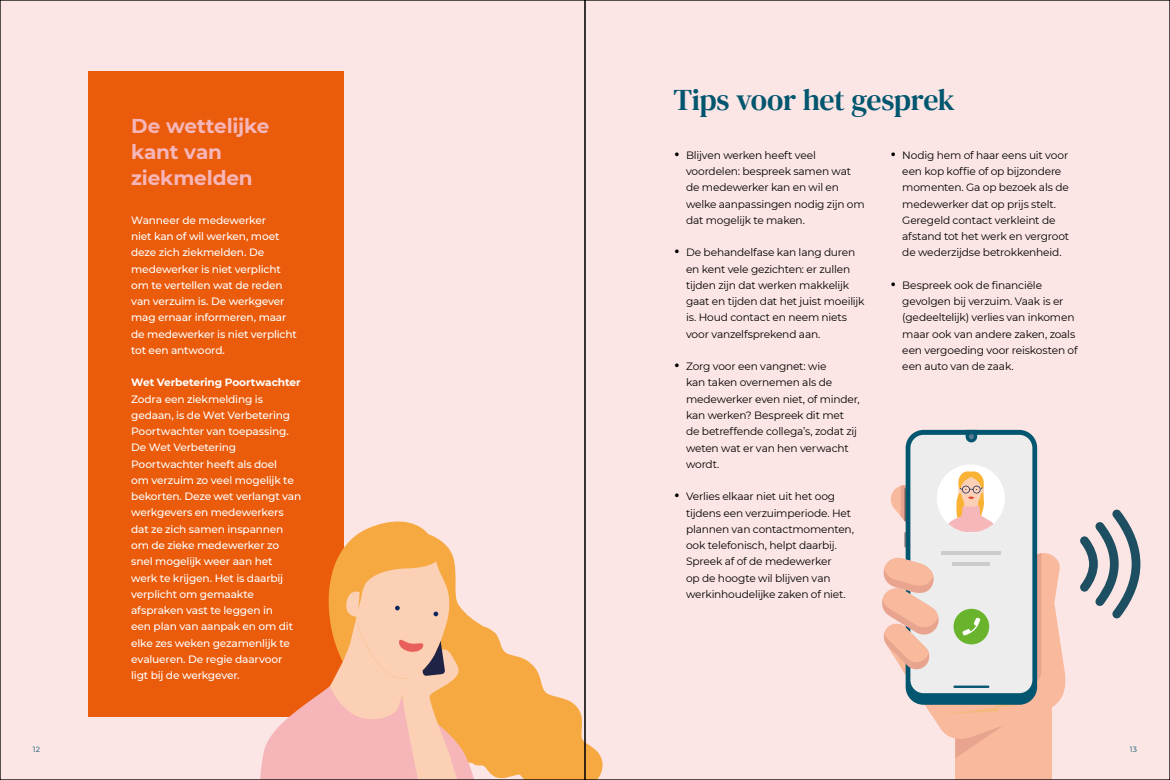
<style>
.page{position:relative;width:1170px;height:780px;background:#fff}
.page>*{position:absolute;margin:0;border:0;box-sizing:border-box;transform-origin:0 0}
.t1{font:30px "DM Serif Text";letter-spacing:-.015em;color:#00566f}
.t2{font:700 20px/26.2px "Montserrat";letter-spacing:-.01em;color:#f6b6b9}
.t3{font:10.62px/16.2px "Montserrat";letter-spacing:-.015em;color:#000}
.t4{font:500 10.62px/16.2px "Montserrat";letter-spacing:-.015em;color:#fff}
.t5{font:700 10.62px "Montserrat";letter-spacing:-.01em;color:#fff}
.t6{font:7.5px "Montserrat";color:#00566f}
.s1{font-size:23.75px}
</style>
<div class="page">
<div style="left:0;top:0;width:1169px;height:780px;background:#fce5e5"></div>
<div style="left:89px;top:71px;width:255px;height:645px;background:#ea5b0b"></div>
<svg style="left:905px;top:430px;width:132px;height:274px"></svg>
<div style="left:910px;top:435px;width:122px;height:258px;background:#ededed;border-radius:13px"></div>
<svg style="left:965px;top:430px;width:12px;height:12px"></svg>
<svg style="left:1080px;top:509px;width:60px;height:110px"></svg>
<svg style="left:882px;top:553px;width:184px;height:225px"></svg>
<hr style="left:941px;top:551px;width:60px;height:4px;background:#cdcccc">
<hr style="left:952px;top:562px;width:37px;height:4px;background:#cdcccc">
<div style="left:936px;top:464px;width:68px;height:68px;background:#fff;border-radius:50%"></div>
<svg style="left:890px;top:470px;width:107px;height:77px"></svg>
<svg style="left:336px;top:521px;width:267px;height:257px"></svg>
<svg style="left:259px;top:561px;width:219px;height:217px"></svg>
<h2 class="t2" style="left:131px;top:112px;width:140px">De wettelijke kant van ziekmelden</h2>
<p class="t4" style="left:131px;top:211px;width:167px">Wanneer de medewerker<br>niet kan of wil werken, moet deze zich ziekmelden. De medewerker is niet verplicht om te vertellen wat de reden van verzuim is. De werkgever mag ernaar informeren, maar de medewerker is niet verplicht tot een antwoord.</p>
<p class="t5" style="left:131px;top:375px;width:171px">Wet Verbetering Poortwachter</p>
<p class="t4" style="left:131px;top:390px;width:172px">Zodra een ziekmelding is gedaan, is de Wet Verbetering<br>Poortwachter van toepassing.<br>De Wet Verbetering<br>Poortwachter heeft als doel<br>om verzuim zo veel mogelijk te bekorten. Deze wet verlangt van werkgevers en medewerkers dat ze zich samen inspannen om de zieke medewerker zo snel mogelijk weer aan het werk te krijgen. Het is daarbij verplicht om gemaakte afspraken vast te leggen in<br>een plan van aanpak en om dit elke zes weken gezamenlijk te evalueren. De regie daarvoor ligt bij de werkgever.</p>
<h1 class="t1" style="left:673px;top:82px;width:283px">Tips voor het gesprek</h1>
<p class="t3" style="left:686px;top:146px;width:180px;text-indent:-12px"><span class="s1">•</span> Blijven werken heeft veel voordelen: bespreek samen wat de medewerker kan en wil en welke aanpassingen nodig zijn om dat mogelijk te maken.</p>
<p class="t3" style="left:686px;top:244px;width:180px;text-indent:-12px"><span class="s1">•</span> De behandelfase kan lang duren en kent vele gezichten: er zullen tijden zijn dat werken makkelijk gaat en tijden dat het juist moeilijk is. Houd contact en neem niets voor vanzelfsprekend aan.</p>
<p class="t3" style="left:686px;top:358px;width:175px;text-indent:-12px"><span class="s1">•</span> Zorg voor een vangnet: wie<br>kan taken overnemen als de medewerker even niet, of minder, kan werken? Bespreek dit met de betreffende collega’s, zodat zij weten wat er van hen verwacht wordt.</p>
<p class="t3" style="left:686px;top:488px;width:169px;text-indent:-12px"><span class="s1">•</span> Verlies elkaar niet uit het oog tijdens een verzuimperiode. Het plannen van contactmomenten, ook telefonisch, helpt daarbij.<br>Spreek af of de medewerker<br>op de hoogte wil blijven van werkinhoudelijke zaken of niet.</p>
<p class="t3" style="left:902px;top:146px;width:168px;text-indent:-12px"><span class="s1">•</span> Nodig hem of haar eens uit voor een kop koffie of op bijzondere momenten. Ga op bezoek als de medewerker dat op prijs stelt.<br>Geregeld contact verkleint de afstand tot het werk en vergroot de wederzijdse betrokkenheid.</p>
<p class="t3" style="left:902px;top:276px;width:177px;text-indent:-12px"><span class="s1">•</span> Bespreek ook de financiële gevolgen bij verzuim. Vaak is er (gedeeltelijk) verlies van inkomen maar ook van andere zaken, zoals een vergoeding voor reiskosten of een auto van de zaak.</p>
<p class="t6" style="left:33px;top:744px;width:9px">12</p>
<p class="t6" style="left:1129px;top:744px;width:9px">13</p>
</div>
